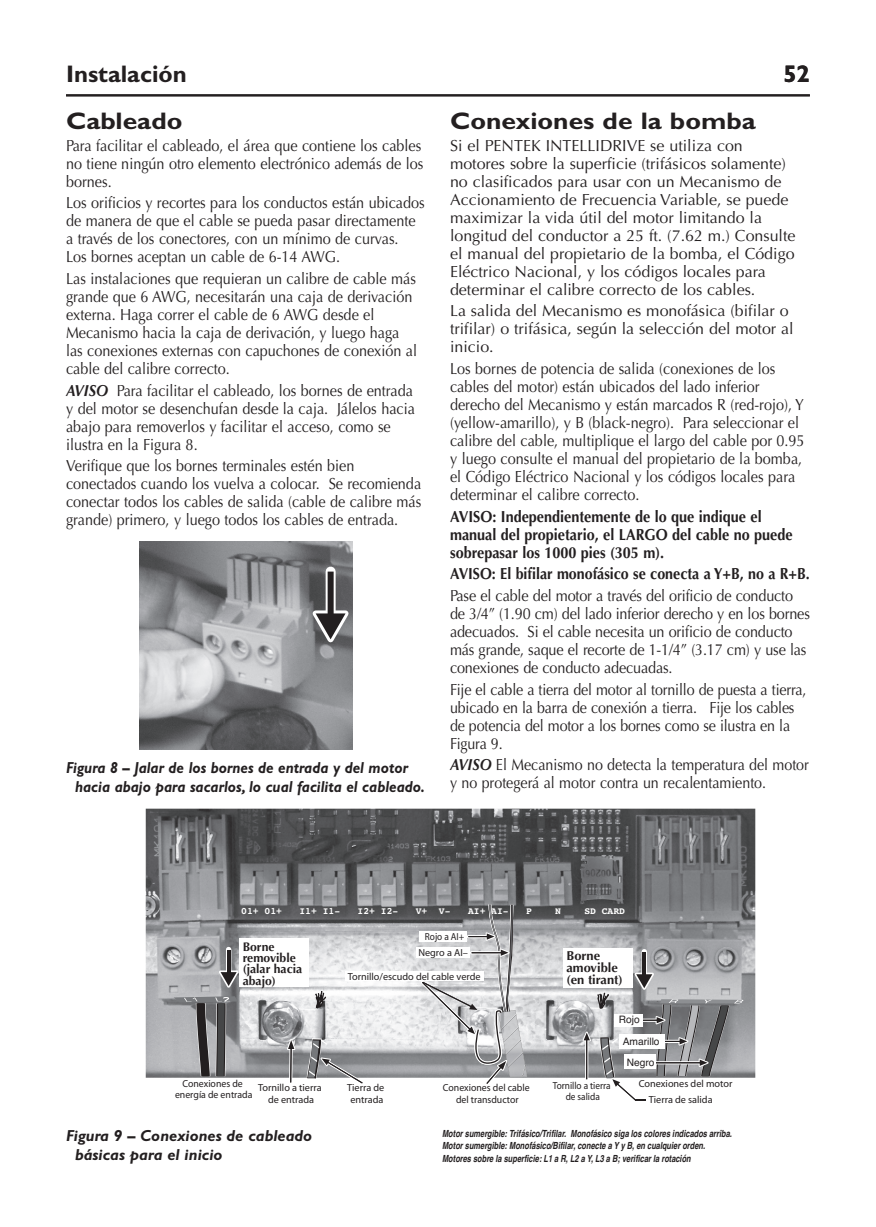
<style>
.page{position:relative;width:876px;height:1227px;background:#fff}
.page>*{position:absolute;margin:0;border:0;box-sizing:border-box;transform-origin:0 0}
.t1{font:700 24px "Gill Sans Std";color:#231f20;scale:1.1 1}
.t2{font:700 24px "Gill Sans Std";color:#231f20}
.t3{font:16px/18px "Optima LT Std";color:#231f20;scale:.9 1}
.t4{font:16px/18px "Optima LT Std";color:#231f20}
.t5{font:16px/18px "Optima LT Std";color:#231f20;scale:.89 1}
.t6{font:700 16px/18px "Optima LT Std";color:#231f20;scale:.9 1}
.t7{font:italic 700 16px/19.2px "Gill Sans Std";color:#231f20;scale:.92 1}
.t8{font:italic 700 16px/19.2px "Gill Sans Std";color:#231f20}
.t9{font:700 16px "Optima LT Std";color:#231f20;scale:.89 1}
.t10{font:700 13px/11.8px "Optima LT Std";color:#231f20}
.t11{font:700 12.4px/11.4px "Optima LT Std";color:#231f20}
.t12{font:10.2px/11.2px "Myriad";color:#231f20;text-align:center}
.t13{font:10.2px/11.2px "Myriad";color:#231f20;text-align:center;scale:.96 1}
.t14{font:10.2px/11.2px "Myriad";color:#231f20;text-align:center;scale:.91 1}
.t15{font:10.2px/21.8px "Helvetica";color:#231f20}
.t16{font:italic 700 9.8px/12.6px "Helvetica";color:#231f20;scale:.76 1}
.t17{font:700 9.6px "Courier";color:#fff}
.s1{font-weight:700;font-style:italic}
</style>
<div class="page">
<hr style="left:66px;top:94px;width:743px;height:2px;background:#231f20">
<img style="left:146px;top:808px;width:608px;height:269px">
<div style="left:239px;top:937px;width:70px;height:49px;background:#fff"></div>
<img style="left:525px;top:1010px;width:2px;height:66px">
<svg style="left:315px;top:991px;width:11px;height:18px"></svg>
<svg style="left:173px;top:996px;width:65px;height:80px"></svg>
<svg style="left:584px;top:1036px;width:4px;height:44px"></svg>
<hr style="left:586px;top:1038px;width:1px;height:41px;background:#231f20">
<svg style="left:582px;top:1031px;width:8px;height:10px"></svg>
<svg style="left:306px;top:1038px;width:58px;height:46px"></svg>
<hr style="left:289px;top:1045px;width:3px;height:36px;background:#fff;border-radius:2px">
<hr style="left:290px;top:1046px;width:1px;height:36px;background:#231f20">
<svg style="left:287px;top:1039px;width:8px;height:11px"></svg>
<svg style="left:420px;top:904px;width:105px;height:180px"></svg>
<div style="left:226px;top:947px;width:5px;height:30px;background:#fff;border-radius:3px"></div>
<hr style="left:227px;top:949px;width:3px;height:25px;background:#231f20">
<svg style="left:219px;top:970px;width:19px;height:17px"></svg>
<div style="left:641px;top:949px;width:5px;height:30px;background:#fff;border-radius:3px"></div>
<hr style="left:642px;top:951px;width:3px;height:25px;background:#231f20">
<svg style="left:597px;top:972px;width:153px;height:128px"></svg>
<div style="left:418px;top:930px;width:48px;height:11px;background:#fff"></div>
<div style="left:416px;top:947px;width:53px;height:10px;background:#fff"></div>
<div style="left:344px;top:971px;width:139px;height:10px;background:#fff"></div>
<div style="left:563px;top:948px;width:69px;height:39px;background:#fff"></div>
<img style="left:140px;top:541px;width:212px;height:208px">
<svg style="left:325px;top:571px;width:10px;height:34px"></svg>
<div style="left:327px;top:571px;width:6px;height:47px;background:#231f20"></div>
<svg style="left:307px;top:605px;width:45px;height:46px"></svg>
<h1 class="t2" style="left:66px;top:60px;width:122px">Instalación</h1>
<h1 class="t2" style="left:783px;top:60px;width:28px">52</h1>
<h1 class="t1" style="left:66px;top:107px;width:107px">Cableado</h1>
<p class="t3" style="left:66px;top:137px;width:398px;text-align:justify">Para facilitar el cableado, el área que contiene los cables no tiene ningún otro elemento electrónico además de los bornes.</p>
<p class="t3" style="left:66px;top:194px;width:400px">Los orificios y recortes para los conductos están ubicados de manera de que el cable se pueda pasar directamente a través de los conectores, con un mínimo de curvas.<br>Los bornes aceptan un cable de 6-14 AWG.</p>
<p class="t3" style="left:66px;top:270px;width:391px">Las instalaciones que requieran un calibre de cable más grande que 6 AWG, necesitarán una caja de derivación externa. Haga correr el cable de 6 AWG desde el Mecanismo hacia la caja de derivación, y luego haga las conexiones externas con capuchones de conexión al cable del calibre correcto.</p>
<p class="t3" style="left:66px;top:381px;width:389px"><span class="s1">AVISO</span> Para facilitar el cableado, los bornes de entrada y del motor se desenchufan desde la caja. Jálelos hacia abajo para removerlos y facilitar el acceso, como se ilustra en la Figura 8.</p>
<p class="t3" style="left:66px;top:457px;width:396px">Verifique que los bornes terminales estén bien conectados cuando los vuelva a colocar. Se recomienda conectar todos los cables de salida (cable de calibre más grande) primero, y luego todos los cables de entrada.</p>
<p class="t7" style="left:75px;top:757px;width:381px;text-indent:-9px">Figura 8 – Jalar de los bornes de entrada y del motor hacia abajo para sacarlos, lo cual facilita el cableado.</p>
<h1 class="t1" style="left:450px;top:107px;width:279px">Conexiones de la bomba</h1>
<p class="t4" style="left:450px;top:137px;width:347px">Si el PENTEK INTELLIDRIVE se utiliza con motores sobre la superficie (trifásicos solamente) no clasificados para usar con un Mecanismo de Accionamiento de Frecuencia Variable, se puede maximizar la vida útil del motor limitando la longitud del conductor a 25 ft. (7.62 m.) Consulte el manual del propietario de la bomba, el Código Eléctrico Nacional, y los códigos locales para determinar el calibre correcto de los cables.</p>
<p class="t4" style="left:450px;top:302px;width:345px">La salida del Mecanismo es monofásica (bifilar o trifilar) o trifásica, según la selección del motor al inicio.</p>
<p class="t3" style="left:450px;top:360px;width:395px">Los bornes de potencia de salida (conexiones de los cables del motor) están ubicados del lado inferior derecho del Mecanismo y están marcados R (red-rojo), Y (yellow-amarillo), y B (black-negro). Para seleccionar el calibre del cable, multiplique el largo del cable por 0.95 y luego consulte el manual del propietario de la bomba, el Código Eléctrico Nacional y los códigos locales para determinar el calibre correcto.</p>
<p class="t6" style="left:450px;top:507px;width:382px">AVISO: Independientemente de lo que indique el manual del propietario, el LARGO del cable no puede sobrepasar los 1000 pies (305 m).</p>
<p class="t9" style="left:450px;top:564px;width:406px">AVISO: El bifilar monofásico se conecta a Y+B, no a R+B.</p>
<p class="t3" style="left:450px;top:587px;width:401px">Pase el cable del motor a través del orificio de conducto de 3/4” (1.90 cm) del lado inferior derecho y en los bornes adecuados. Si el cable necesita un orificio de conducto más grande, saque el recorte de 1-1/4” (3.17 cm) y use las conexiones de conducto adecuadas.</p>
<p class="t5" style="left:450px;top:680px;width:402px">Fije el cable a tierra del motor al tornillo de puesta a tierra, ubicado en la barra de conexión a tierra. Fije los cables de potencia del motor a los bornes como se ilustra en la Figura 9.</p>
<p class="t5" style="left:450px;top:756px;width:404px"><span class="s1">AVISO</span> El Mecanismo no detecta la temperatura del motor y no protegerá al motor contra un recalentamiento.</p>
<p class="t17" style="left:241px;top:903px;width:42px">01+ 01+</p>
<p class="t17" style="left:299px;top:903px;width:42px">I1+ I1-</p>
<p class="t17" style="left:357px;top:903px;width:42px">I2+ I2-</p>
<p class="t17" style="left:415px;top:903px;width:36px">V+ V-</p>
<p class="t17" style="left:468px;top:903px;width:42px">AI+ AI-</p>
<p class="t17" style="left:526px;top:903px;width:7px">P</p>
<p class="t17" style="left:555px;top:903px;width:7px">N</p>
<p class="t17" style="left:584px;top:903px;width:42px">SD CARD</p>
<p class="t11" style="left:242px;top:940px;width:61px">Borne removible (jalar hacia abajo)</p>
<p class="t13" style="left:175px;top:1078px;width:82px">Conexiones de energía de entrada</p>
<p class="t12" style="left:258px;top:1082px;width:65px">Tornillo a tierra de entrada</p>
<p class="t8" style="left:75px;top:1125px;width:239px;text-indent:-9px">Figura 9 – Conexiones de cableado básicas para el inicio</p>
<p class="t14" style="left:418px;top:928px;width:56px;line-height:16.2px">Rojo a AI+<br>Negro a AI–</p>
<p class="t12" style="left:347px;top:971px;width:134px">Tornillo/escudo del cable verde</p>
<p class="t10" style="left:566px;top:949px;width:58px">Borne amovible (en tirant)</p>
<p class="t12" style="left:347px;top:1082px;width:39px">Tierra de entrada</p>
<p class="t15" style="left:622px;top:1009px;width:38px;text-indent:-4px">Rojo<br>Amarillo</p>
<p class="t15" style="left:626px;top:1051px;width:29px">Negro</p>
<p class="t12" style="left:648px;top:1095px;width:65px">Tierra de salida</p>
<p class="t12" style="left:638px;top:1078px;width:95px">Conexiones del motor</p>
<p class="t14" style="left:552px;top:1080px;width:65px">Tornillo a tierra de salida</p>
<p class="t13" style="left:442px;top:1082px;width:92px">Conexiones del cable del transductor</p>
<p class="t16" style="left:442px;top:1127px;width:382px">Motor sumergible: Trifásico/Trifilar. Monofásico siga los colores indicados arriba.<br>Motor sumergible: Monofásico/Bifilar, conecte a Y y B, en cualquier orden.<br>Motores sobre la superficie: L1 a R, L2 a Y, L3 a B; verificar la rotación</p>
</div>
